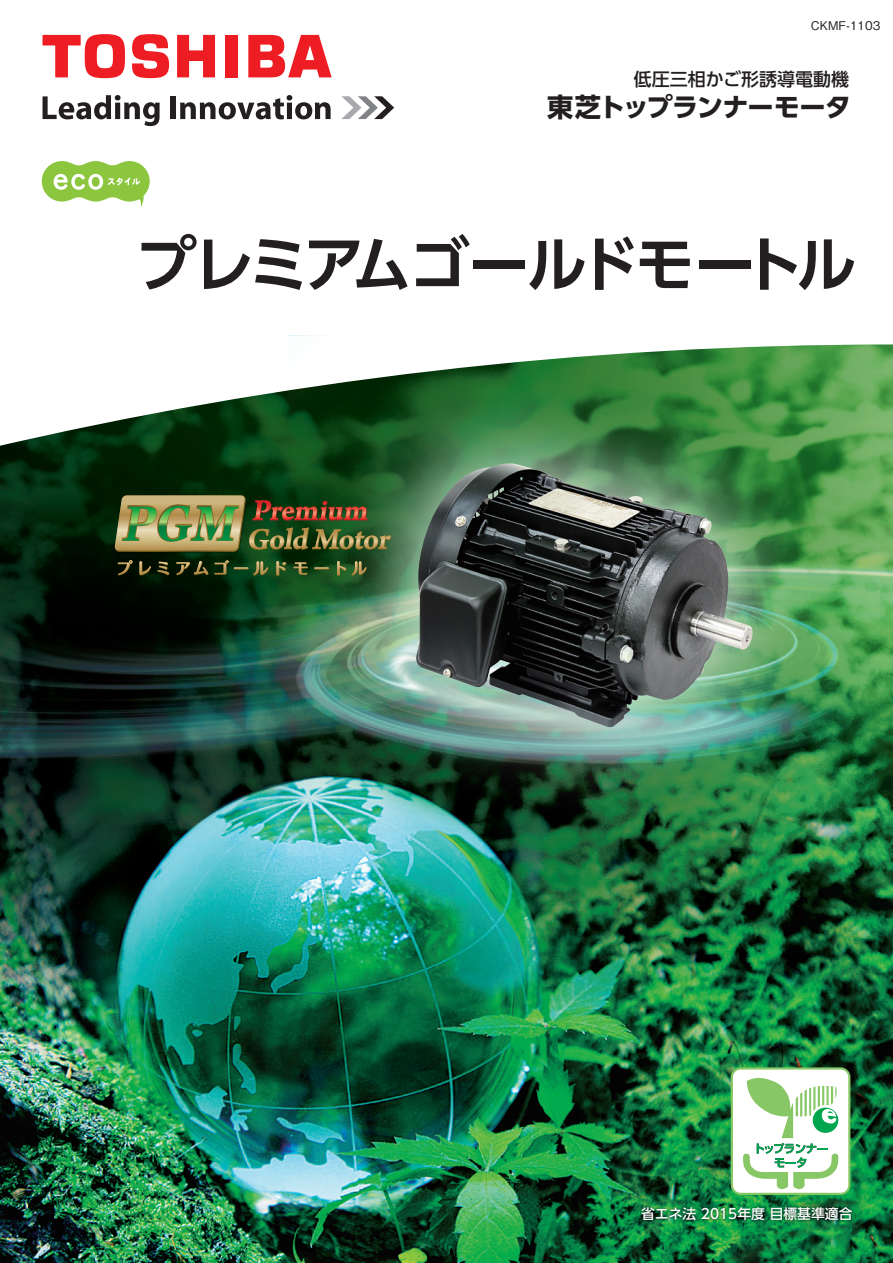
<style>
.page{position:relative;width:893px;height:1263px;background:#fff}
.page>*{position:absolute;margin:0;border:0;box-sizing:border-box;transform-origin:0 0}
.t1{font:700 60px "UD Shin Go Pro De";letter-spacing:-.07em;color:#231f20}
.t2{font:700 26.25px "UD Shin Go Pro";letter-spacing:-.045em;color:#231f20}
.t3{font:500 18px "UD Shin Go Pro";color:#231f20}
.t4{font:500 13.8px "UD Shin Go Pro";color:#fff}
.t5{font:500 12px "Gothic BBB Pro";color:#231f20}
</style>
<div class="page">
<img style="left:0;top:344px;width:893px;height:919px">
<svg style="left:42px;top:161px;width:108px;height:46px"></svg>
<svg style="left:731px;top:1067px;width:119px;height:128px"></svg>
<svg style="left:43px;top:34px;width:82px;height:44px"></svg>
<div style="left:226px;top:35px;width:12px;height:42px;background:#ee1d23"></div>
<svg style="left:177px;top:35px;width:38px;height:42px"></svg>
<svg style="left:248px;top:35px;width:84px;height:42px"></svg>
<svg style="left:132px;top:34px;width:37px;height:45px"></svg>
<svg style="left:341px;top:96px;width:53px;height:23px"></svg>
<svg style="left:43px;top:95px;width:117px;height:31px"></svg>
<div style="left:171px;top:96px;width:5px;height:23px;background:#231f20"></div>
<svg style="left:180px;top:95px;width:151px;height:24px"></svg>
<img style="left:288px;top:344px;width:593px;height:511px">
<img style="left:416px;top:463px;width:337px;height:264px">
<img style="left:115px;top:495px;width:276px;height:59px">
<svg style="left:118px;top:560px;width:15px;height:15px"></svg>
<svg style="left:139px;top:561px;width:12px;height:14px"></svg>
<svg style="left:157px;top:562px;width:12px;height:13px"></svg>
<svg style="left:176px;top:561px;width:32px;height:14px"></svg>
<svg style="left:214px;top:560px;width:54px;height:16px"></svg>
<svg style="left:276px;top:561px;width:10px;height:15px"></svg>
<svg style="left:293px;top:562px;width:15px;height:13px"></svg>
<svg style="left:314px;top:567px;width:15px;height:2px"></svg>
<svg style="left:337px;top:561px;width:9px;height:15px"></svg>
<svg style="left:352px;top:561px;width:15px;height:15px"></svg>
<img style="left:638px;top:1204px;width:218px;height:23px">
<p class="t5" style="left:811px;top:16px;width:71px">CKMF-1103</p>
<h3 class="t3" style="left:634px;top:64px;width:217px">低圧三相かご形誘導電動機</h3>
<h2 class="t2" style="left:547px;top:85px;width:305px">東芝トップランナーモータ</h2>
<h1 class="t1" style="left:136px;top:215px;width:722px">プレミアムゴールドモートル</h1>
<p class="t4" style="left:641px;top:1202px;width:213px">省エネ法 2015年度目標基準適合</p>
</div>
